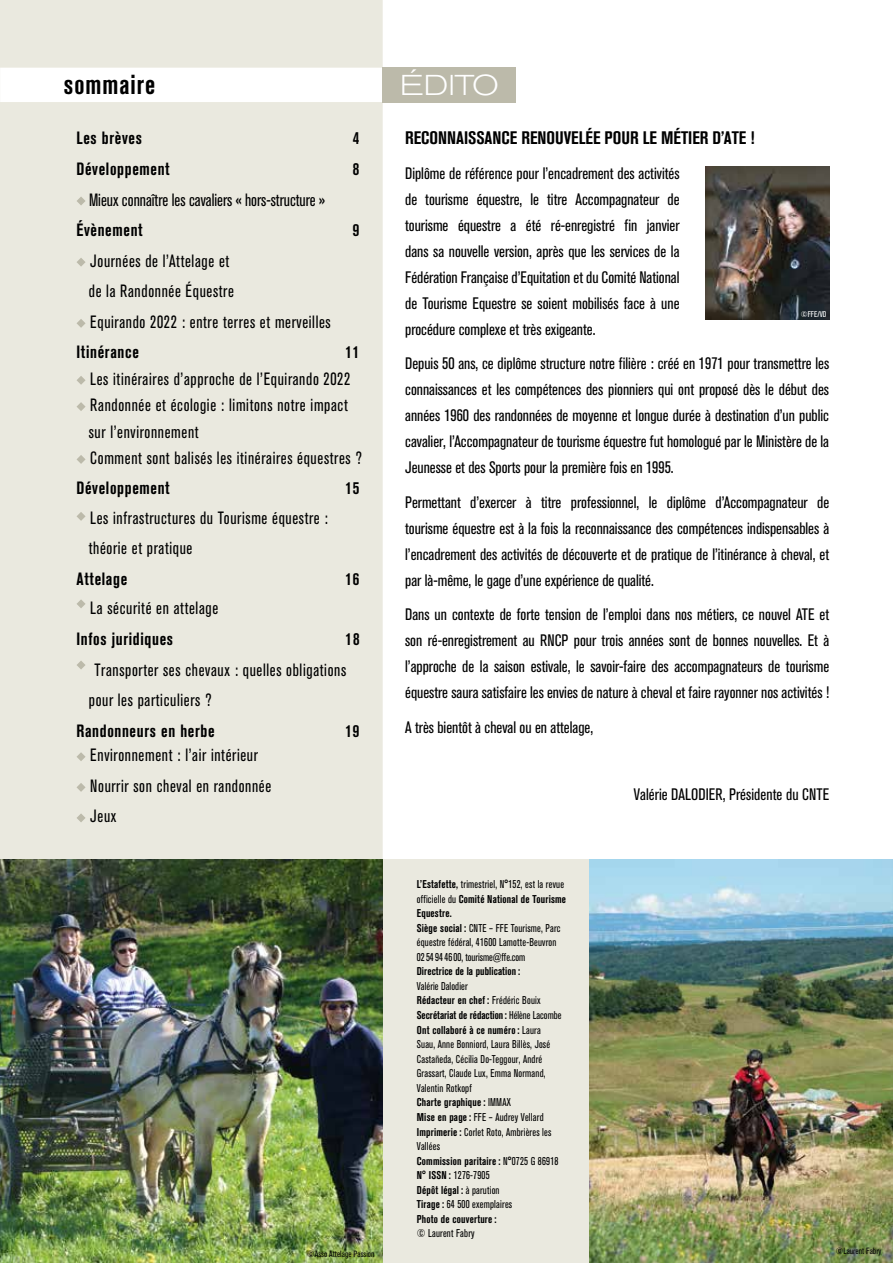
<style>
.page{position:relative;width:893px;height:1263px;background:#fff}
.page>*{position:absolute;margin:0;border:0;box-sizing:border-box;transform-origin:0 0}
.t1{font:300 expanded 28.5px "Akzidenz Grotesk BQ";color:#fff}
.t2{font:27.3px "Akzidenz Grotesk BQ Bd Cnd Alt";letter-spacing:.04em;color:#000;scale:.93 1}
.t3{font:18px "Akzidenz Grotesk BQ Bd Cnd Alt";color:#000}
.t4{font:condensed 17.7px/30.6px "Akzidenz Grotesk BQ";letter-spacing:.04em;color:#000;scale:.93 1}
.t5{font:17.7px "Akzidenz Grotesk BQ Bd Cnd Alt";letter-spacing:.04em;color:#000;scale:.93 1}
.t6{font:condensed 17.7px "Akzidenz Grotesk BQ";color:#000;scale:.93 1}
.t7{font:condensed 16.5px/26px "Akzidenz Grotesk BQ";color:#000;text-align:justify}
.t8{font:condensed 11.25px/14.5px "Akzidenz Grotesk BQ";letter-spacing:.02em;color:#000;scale:.93 1}
.t9{font:11.25px/14.5px "Akzidenz Grotesk BQ Bd Cnd Alt";letter-spacing:.02em;color:#000;scale:.93 1}
.t10{font:condensed 9px "Akzidenz Grotesk BQ";letter-spacing:.005em;color:#000}
.t11{font:condensed 8.25px "Akzidenz Grotesk BQ";color:#fff}
.s1{font-family:"Akzidenz Grotesk BQ Bd Cnd Alt";font-stretch:normal}
.s2{font-family:"Akzidenz Grotesk BQ";font-stretch:condensed}
</style>
<div class="page">
<img style="left:588px;top:859px;width:305px;height:404px">
<div style="left:0;top:0;width:383px;height:859px;background:#eae9df"></div>
<div style="left:383px;top:859px;width:205px;height:404px;background:#eae9df"></div>
<div style="left:383px;top:68px;width:133px;height:35px;background:#bcbaaa"></div>
<img style="left:0;top:859px;width:383px;height:404px">
<svg style="left:77px;top:196px;width:9px;height:9px"></svg>
<svg style="left:77px;top:258px;width:9px;height:9px"></svg>
<svg style="left:77px;top:319px;width:9px;height:9px"></svg>
<svg style="left:77px;top:376px;width:9px;height:9px"></svg>
<svg style="left:77px;top:402px;width:9px;height:9px"></svg>
<svg style="left:77px;top:455px;width:9px;height:9px"></svg>
<svg style="left:77px;top:512px;width:9px;height:9px"></svg>
<svg style="left:77px;top:599px;width:9px;height:9px"></svg>
<svg style="left:77px;top:660px;width:9px;height:9px"></svg>
<svg style="left:77px;top:752px;width:9px;height:9px"></svg>
<svg style="left:77px;top:783px;width:9px;height:9px"></svg>
<svg style="left:77px;top:813px;width:9px;height:9px"></svg>
<img style="left:705px;top:166px;width:124px;height:154px">
<h2 class="t2" style="left:64px;top:69px;width:100px">sommaire</h2>
<p class="t5" style="left:77px;top:128px;width:72px">Les brèves</p>
<p class="t5" style="left:353px;top:128px;width:9px">4</p>
<p class="t5" style="left:77px;top:159px;width:102px">Développement</p>
<p class="t5" style="left:353px;top:159px;width:9px">8</p>
<p class="t6" style="left:89px;top:189px;width:255px">Mieux connaître les cavaliers « hors-structure »</p>
<p class="t5" style="left:77px;top:220px;width:73px">Évènement</p>
<p class="t5" style="left:353px;top:220px;width:9px">9</p>
<p class="t4" style="left:89px;top:246px;width:262px">Journées de l’Attelage et<br>de la Randonnée Équestre<br>Equirando 2022 : entre terres et merveilles</p>
<p class="t5" style="left:77px;top:342px;width:69px">Itinérance</p>
<p class="t5" style="left:346px;top:342px;width:16px">11</p>
<p class="t4" style="left:89px;top:366px;width:295px;line-height:26.4px">Les itinéraires d’approche de l’Equirando 2022<br>Randonnée et écologie : limitons notre impact sur l’environnement<br>Comment sont balisés les itinéraires équestres ?</p>
<p class="t5" style="left:77px;top:478px;width:102px">Développement</p>
<p class="t5" style="left:346px;top:478px;width:16px">15</p>
<p class="t4" style="left:89px;top:503px;width:259px">Les infrastructures du Tourisme équestre : théorie et pratique</p>
<p class="t5" style="left:77px;top:569px;width:56px">Attelage</p>
<p class="t5" style="left:346px;top:569px;width:16px">16</p>
<p class="t4" style="left:90px;top:593px;width:139px">La sécurité en attelage</p>
<p class="t5" style="left:77px;top:629px;width:105px">Infos juridiques</p>
<p class="t5" style="left:346px;top:629px;width:17px">18</p>
<p class="t4" style="left:89px;top:654px;width:278px;text-indent:6px">Transporter ses chevaux : quelles obligations pour les particuliers ?</p>
<p class="t5" style="left:77px;top:720px;width:150px">Randonneurs en herbe</p>
<p class="t5" style="left:346px;top:720px;width:16px">19</p>
<p class="t4" style="left:90px;top:740px;width:196px">Environnement : l’air intérieur<br>Nourrir son cheval en randonnée<br>Jeux</p>
<h1 class="t1" style="left:400px;top:69px;width:100px">ÉDITO</h1>
<p class="t3" style="left:405px;top:128px;width:351px">RECONNAISSANCE RENOUVELÉE POUR LE MÉTIER D’ATE !</p>
<p class="t7" style="left:405px;top:160px;width:276px">Diplôme de référence pour l’encadrement des activités de tourisme équestre, le titre Accompagnateur de tourisme équestre a été ré-enregistré fin janvier dans sa nouvelle version, après que les services de la Fédération Française d’Equitation et du Comité National de Tourisme Equestre se soient mobilisés face à une procédure complexe et très exigeante.</p>
<p class="t7" style="left:405px;top:351px;width:426px">Depuis 50 ans, ce diplôme structure notre filière : créé en 1971 pour transmettre les connaissances et les compétences des pionniers qui ont proposé dès le début des années 1960 des randonnées de moyenne et longue durée à destination d’un public cavalier, l’Accompagnateur de tourisme équestre fut homologué par le Ministère de la Jeunesse et des Sports pour la première fois en 1995.</p>
<p class="t7" style="left:405px;top:489px;width:426px">Permettant d’exercer à titre professionnel, le diplôme d’Accompagnateur de tourisme équestre est à la fois la reconnaissance des compétences indispensables à l’encadrement des activités de découverte et de pratique de l’itinérance à cheval, et par là-même, le gage d’une expérience de qualité.</p>
<p class="t7" style="left:405px;top:602px;width:426px">Dans un contexte de forte tension de l’emploi dans nos métiers, ce nouvel ATE et son ré-enregistrement au RNCP pour trois années sont de bonnes nouvelles. Et à l’approche de la saison estivale, le savoir-faire des accompagnateurs de tourisme équestre saura satisfaire les envies de nature à cheval et faire rayonner nos activités !</p>
<p class="t7" style="left:405px;top:714px;width:189px">A très bientôt à cheval ou en attelage,</p>
<p class="t11" style="left:801px;top:310px;width:27px">©FFE/VD</p>
<p class="t8" style="left:417px;top:877px;width:160px"><span class="s1">L’Estafette,</span> trimestriel, N°152, est la revue</p>
<p class="t9" style="left:417px;top:891px;width:162px"><span class="s2">officielle du</span> Comité National de Tourisme<br>Equestre.</p>
<p class="t8" style="left:417px;top:921px;width:156px"><span class="s1">Siège social :</span> CNTE – FFE Tourisme, Parc équestre fédéral, 41600 Lamotte-Beuvron<br>0254944600, tourisme@ffe.com</p>
<p class="t9" style="left:417px;top:964px;width:113px">Directrice de la publication :</p>
<p class="t8" style="left:417px;top:979px;width:56px">Valérie Dalodier</p>
<p class="t9" style="left:417px;top:993px;width:157px">Rédacteur en chef : <span class="s2">Frédéric Bouix<br></span>Secrétariat de rédaction : <span class="s2">Hélène Lacombe<br></span>Ont collaboré à ce numéro: <span class="s2">Laura</span></p>
<p class="t8" style="left:417px;top:1037px;width:145px">Suau, Anne Bonniord, Laura Billès, José Castañeda, Cécilia Do-Teggour, André Grassart, Claude Lux, Emma Normand, Valentin Rotkopf</p>
<p class="t9" style="left:417px;top:1095px;width:103px">Charte graphique: <span class="s2">IMMAX</span></p>
<p class="t8" style="left:417px;top:1110px;width:146px"><span class="s1">Mise en page:</span> FFE – Audrey Vellard<br><span class="s1">Imprimerie:</span> Corlet Roto, Ambrières les<br>Vallées</p>
<p class="t9" style="left:417px;top:1153px;width:154px">Commission paritaire: <span class="s2">N°0725 G 86918</span></p>
<p class="t8" style="left:417px;top:1168px;width:80px"><span class="s1">N° ISSN :</span> 1276-7905</p>
<p class="t9" style="left:417px;top:1182px;width:90px">Dépôt légal : <span class="s2">à parution</span></p>
<p class="t8" style="left:417px;top:1197px;width:104px"><span class="s1">Tirage:</span> 64 500 exemplaires</p>
<p class="t9" style="left:417px;top:1212px;width:87px">Photo de couverture:</p>
<p class="t8" style="left:417px;top:1226px;width:64px">© Laurent Fabry</p>
<p class="t7" style="left:634px;top:782px;width:197px">Valérie DALODIER, Présidente du CNTE</p>
<p class="t10" style="left:307px;top:1248px;width:69px">©Asso Attelage Passion</p>
<p class="t10" style="left:836px;top:1246px;width:47px">©Laurent Fabry</p>
</div>
